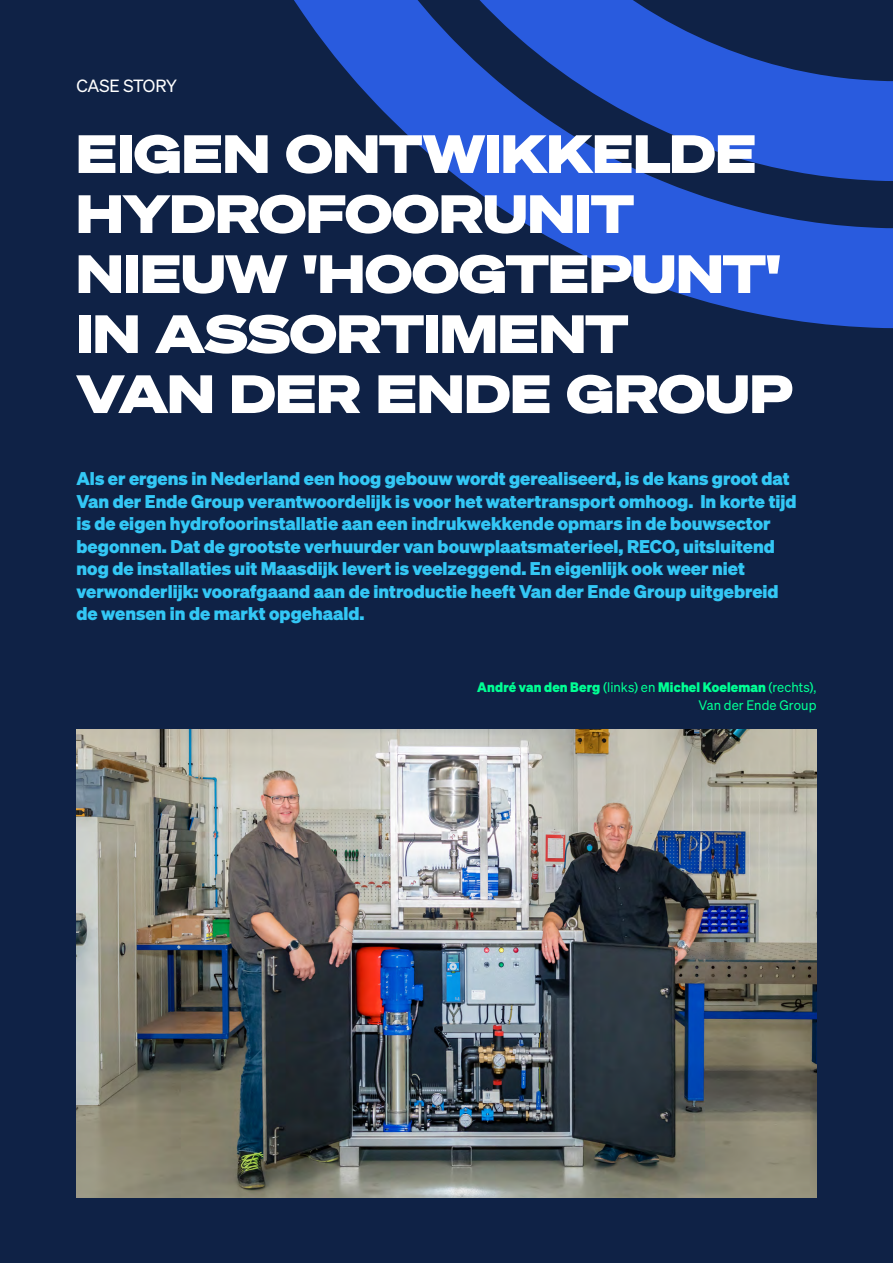
<style>
.page{position:relative;width:893px;height:1263px;background:#0f2246}
.page>*{position:absolute;margin:0;border:0;box-sizing:border-box;transform-origin:0 0}
.t1{font:52.5px/60px "Sohne Breit Extrafett";letter-spacing:.005em;color:#fff}
.t2{font:700 18px/22.5px "Sohne";color:#33c7f5}
.t3{font:17.25px "Sohne Buch";letter-spacing:-.02em;color:#fff}
.t4{font:700 13.5px "Sohne";letter-spacing:.01em;color:#00ff94}
.t5{font:13.5px "Sohne Buch";letter-spacing:.005em;color:#00ff94}
.s1{font-family:"Sohne Buch";font-weight:400}
</style>
<div class="page">
<svg style="left:462px;top:181px;width:431px;height:147px;fill:#295bde"></svg>
<svg style="left:294px;top:0;width:599px;height:181px;fill:#295bde"></svg>
<img style="left:77px;top:729px;width:739px;height:469px">
<p class="t3" style="left:77px;top:75px;width:102px">CASE STORY</p>
<h1 class="t1" style="left:77px;top:122px;width:718px">EIGEN ONTWIKKELDE<br>HYDROFOORUNIT<br>NIEUW 'HOOGTEPUNT'<br>IN ASSORTIMENT<br>VAN DER ENDE GROUP</h1>
<p class="t2" style="left:77px;top:467px;width:721px">Als er ergens in Nederland een hoog gebouw wordt gerealiseerd, is de kans groot dat Van der Ende Group verantwoordelijk is voor het watertransport omhoog. In korte tijd is de eigen hydrofoorinstallatie aan een indrukwekkende opmars in de bouwsector begonnen. Dat de grootste verhuurder van bouwplaatsmaterieel, RECO, uitsluitend nog de installaties uit Maasdijk levert is veelzeggend. En eigenlijk ook weer niet verwonderlijk: voorafgaand aan de introductie heeft Van der Ende Group uitgebreid de wensen in de markt opgehaald.</p>
<p class="t4" style="left:477px;top:678px;width:341px">André van den Berg <span class="s1">(links) en</span> Michel Koeleman <span class="s1">(rechts),</span></p>
<p class="t5" style="left:698px;top:697px;width:120px">Van der Ende Group</p>
</div>
